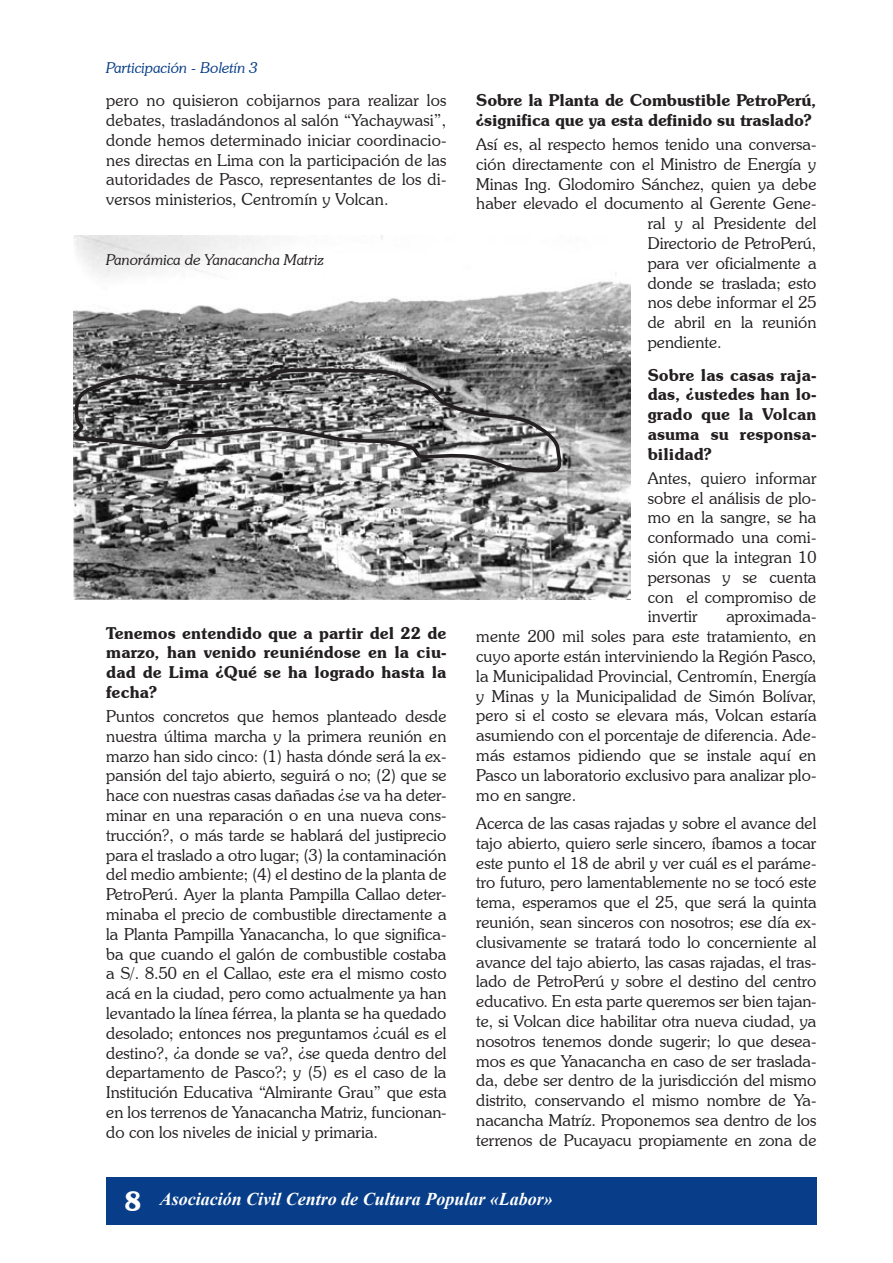
<style>
.page{position:relative;width:893px;height:1263px;background:#fff}
.page>*{position:absolute;margin:0;border:0;box-sizing:border-box;transform-origin:0 0}
.t1{font:italic 700 18px "Times New Roman";color:#fff}
.Caja_te_texto{font:300 16.5px/19.8px "Souvenir IT Cby BT";color:#231f20;text-align:justify}
.preguntas{font:600 16.5px/19.8px "Souvenir IT Cby BT";color:#231f20;text-align:justify}
.leyendas{font:italic 300 15px "Souvenir IT Cby BT";color:#231f20}
.t2{font:italic 300 15px "Souvenir IT Cby BT";color:#083e89}
</style>
<div class="page">
<div style="left:106px;top:1177px;width:710px;height:48px;background:#083e89"></div>
<img style="left:74px;top:235px;width:557px;height:364px">
<svg style="left:73px;top:367px;width:490px;height:107px;background:#858485"></svg>
<p class="t2" style="left:106px;top:58px;width:153px">Participación - Boletín 3</p>
<p class="Caja_te_texto" style="left:106px;top:90px;width:342px">pero no quisieron cobijarnos para realizar los debates, trasladándonos al salón “Yachaywasi”, donde hemos determinado iniciar coordinacio&shy;nes directas en Lima con la participación de las autoridades de Pasco, representantes de los di&shy;versos ministerios, Centromín y Volcan.</p>
<p class="preguntas" style="left:476px;top:90px;width:342px">Sobre la Planta de Combustible PetroPerú, ¿significa que ya esta definido su traslado?</p>
<p class="Caja_te_texto" style="left:476px;top:134px;width:342px">Así es, al respecto hemos tenido una conversa-</p>
<p class="Caja_te_texto" style="left:476px;top:154px;width:342px">ción directamente con el Ministro de Energía y</p>
<p class="Caja_te_texto" style="left:476px;top:174px;width:342px">Minas Ing. Glodomiro Sánchez, quien ya debe</p>
<p class="Caja_te_texto" style="left:476px;top:193px;width:342px">haber elevado el documento al Gerente Gene-</p>
<p class="Caja_te_texto" style="left:648px;top:213px;width:170px">ral y al Presidente del</p>
<p class="Caja_te_texto" style="left:648px;top:233px;width:170px">Directorio de PetroPerú,</p>
<p class="Caja_te_texto" style="left:648px;top:253px;width:170px">para ver oficialmente a</p>
<p class="Caja_te_texto" style="left:648px;top:273px;width:170px">donde se traslada; esto</p>
<p class="Caja_te_texto" style="left:648px;top:292px;width:170px">nos debe informar el 25</p>
<p class="Caja_te_texto" style="left:648px;top:312px;width:170px">de abril en la reunión</p>
<p class="Caja_te_texto" style="left:648px;top:332px;width:76px">pendiente.</p>
<p class="preguntas" style="left:648px;top:364px;width:170px">Sobre las casas raja&shy;das, ¿ustedes han lo&shy;grado que la Volcan asuma su responsa&shy;bilidad?</p>
<p class="Caja_te_texto" style="left:648px;top:468px;width:170px">Antes, quiero informar sobre el análisis de plo&shy;mo en la sangre, se ha conformado una comi&shy;sión que la integran 10 personas y se cuenta con el compromiso de invertir</p>
<p class="leyendas" style="left:106px;top:251px;width:219px">Panorámica de Yanacancha Matriz</p>
<p class="Caja_te_texto" style="left:476px;top:606px;width:342px;text-indent:250px">aproximada&shy;mente 200 mil soles para este tratamiento, en cuyo aporte están interviniendo la Región Pasco, la Municipalidad Provincial, Centromín, Energía y Minas y la Municipalidad de Simón Bolívar, pero si el costo se elevara más, Volcan estaría asumiendo con el porcentaje de diferencia. Ade&shy;más estamos pidiendo que se instale aquí en Pasco un laboratorio exclusivo para analizar plo&shy;mo en sangre.</p>
<p class="Caja_te_texto" style="left:476px;top:813px;width:342px">Acerca de las casas rajadas y sobre el avance del tajo abierto, quiero serle sincero, íbamos a tocar este punto el 18 de abril y ver cuál es el paráme&shy;tro futuro, pero lamentablemente no se tocó este tema, esperamos que el 25, que será la quinta reunión, sean sinceros con nosotros; ese día ex&shy;clusivamente se tratará todo lo concerniente al avance del tajo abierto, las casas rajadas, el tras&shy;lado de PetroPerú y sobre el destino del centro educativo. En esta parte queremos ser bien tajan&shy;te, si Volcan dice habilitar otra nueva ciudad, ya nosotros tenemos donde sugerir; lo que desea&shy;mos es que Yanacancha en caso de ser traslada&shy;da, debe ser dentro de la jurisdicción del mismo distrito, conservando el mismo nombre de Ya&shy;nacancha Matríz. Proponemos sea dentro de los terrenos de Pucayacu propiamente en zona de</p>
<p class="preguntas" style="left:106px;top:622px;width:296px">Tenemos entendido que a partir del 22</p>
<p class="preguntas" style="left:106px;top:622px;width:342px;text-indent:321px">de marzo, han venido reuniéndose en la ciu&shy;dad de Lima ¿Qué se ha logrado hasta la fecha?</p>
<p class="Caja_te_texto" style="left:106px;top:706px;width:342px">Puntos concretos que hemos planteado desde nuestra última marcha y la primera reunión en marzo han sido cinco: (1) hasta dónde será la ex&shy;pansión del tajo abierto, seguirá o no; (2) que se hace con nuestras casas dañadas ¿se va ha deter&shy;minar en una reparación o en una nueva cons&shy;trucción?, o más tarde se hablará del justiprecio para el traslado a otro lugar; (3) la contaminación del medio ambiente; (4) el destino de la planta de PetroPerú. Ayer la planta Pampilla Callao deter&shy;minaba el precio de combustible directamente a la Planta Pampilla Yanacancha, lo que significa&shy;ba que cuando el galón de combustible costaba a S/. 8.50 en el Callao, este era el mismo costo acá en la ciudad, pero como actualmente ya han levantado la línea férrea, la planta se ha quedado desolado; entonces nos preguntamos ¿cuál es el destino?, ¿a donde se va?, ¿se queda dentro del departamento de Pasco?; y (5) es el caso de la Institución Educativa “Almirante Grau” que esta en los terrenos de Yanacancha Matriz, funcionan&shy;do con los niveles de inicial y primaria.</p>
<p class="t1" style="left:160px;top:1187px;width:395px">Asociación Civil Centro de Cultura Popular «Labor»</p>
</div>
